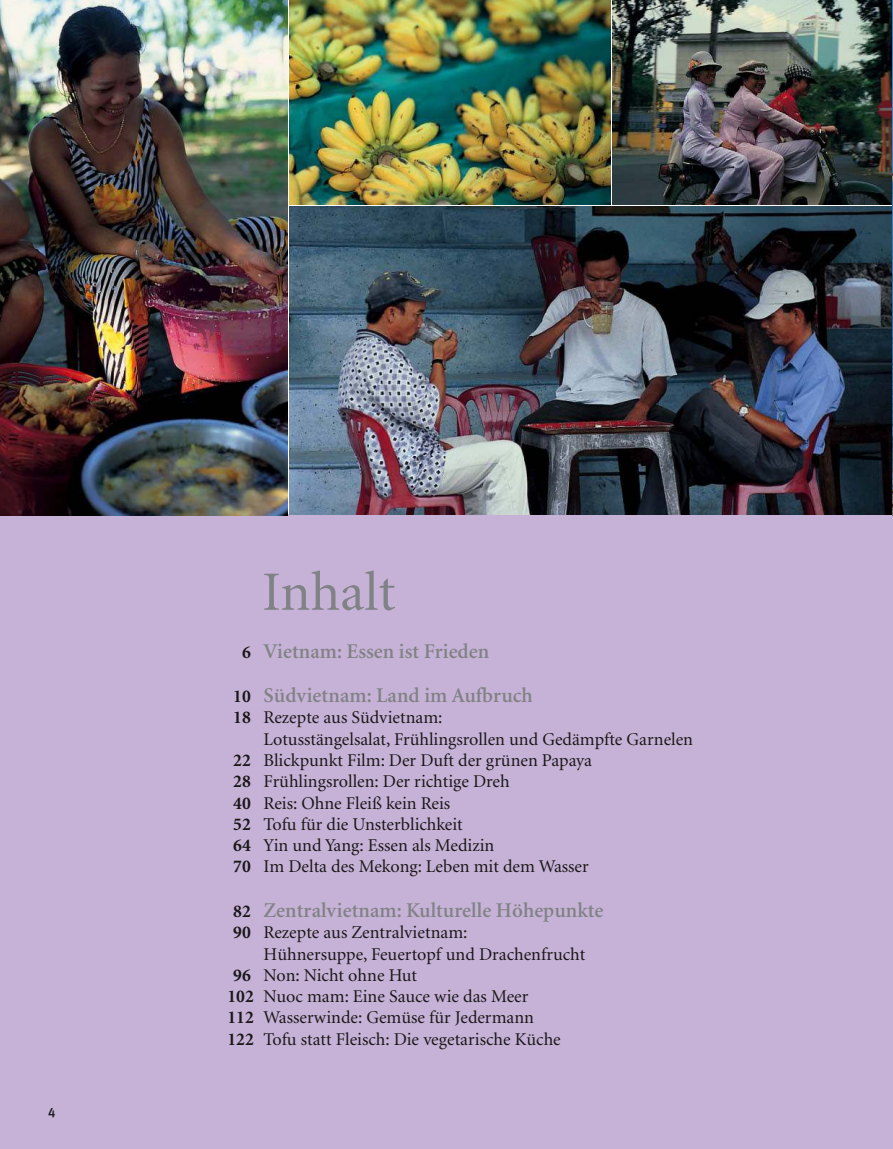
<style>
.page{position:relative;width:893px;height:1149px;background:#fff}
.page>*{position:absolute;margin:0;border:0;box-sizing:border-box;transform-origin:0 0}
.t1{font:55.5px "Minion";color:#808285}
.t2{font:600 21px/44.7px "Minion";color:#808285}
.t3{font:18px "Minion";color:#1a1718}
.t4{font:500 13.5px "Meta GU";color:#1a1718}
.s1{font-weight:700;font-size:18px;color:#1a1718}
.s2{font-weight:700}
</style>
<div class="page">
<div style="left:0;top:514px;width:893px;height:634px;background:#c7b2d7"></div>
<img style="left:289px;top:0;width:321px;height:204px">
<img style="left:612px;top:0;width:280px;height:204px">
<img style="left:289px;top:206px;width:603px;height:308px">
<img style="left:0;top:0;width:287px;height:515px">
<img style="left:892px;top:0;width:1px;height:515px">
<p class="t4" style="left:48px;top:1104px;width:9px">4</p>
<h1 class="t1" style="left:262px;top:566px;width:135px">Inhalt</h1>
<p class="t2" style="left:233px;top:630px;width:301px;text-indent:9px"><span class="s1">6</span> Vietnam: Essen ist Frieden<br><span class="s1">10</span> Südvietnam: Land im Aufbruch</p>
<p class="t3" style="left:233px;top:709px;width:211px"><span class="s2">18</span> Rezepte aus Südvietnam:</p>
<p class="t3" style="left:264px;top:730px;width:431px">Lotusstängelsalat, Frühlingsrollen und Gedämpfte Garnelen</p>
<p class="t3" style="left:233px;top:751px;width:360px"><span class="s2">22</span> Blickpunkt Film: Der Duft der grünen Papaya</p>
<p class="t3" style="left:233px;top:773px;width:278px"><span class="s2">28</span> Frühlingsrollen: Der richtige Dreh</p>
<p class="t3" style="left:233px;top:794px;width:219px"><span class="s2">40</span> Reis: Ohne Fleiß kein Reis</p>
<p class="t3" style="left:233px;top:815px;width:231px"><span class="s2">52</span> Tofu für die Unsterblichkeit</p>
<p class="t3" style="left:233px;top:836px;width:263px"><span class="s2">64</span> Yin und Yang: Essen als Medizin</p>
<p class="t3" style="left:233px;top:858px;width:357px"><span class="s2">70</span> Im Delta des Mekong: Leben mit dem Wasser</p>
<p class="t2" style="left:233px;top:889px;width:372px"><span class="s1">82</span> Zentralvietnam: Kulturelle Höhepunkte</p>
<p class="t3" style="left:233px;top:924px;width:236px"><span class="s2">90</span> Rezepte aus Zentralvietnam:</p>
<p class="t3" style="left:264px;top:945px;width:323px">Hühnersuppe, Feuertopf und Drachenfrucht</p>
<p class="t3" style="left:233px;top:966px;width:185px"><span class="s2">96</span> Non: Nicht ohne Hut</p>
<p class="t3" style="left:227px;top:987px;width:302px"><span class="s2">102</span> Nuoc mam: Eine Sauce wie das Meer</p>
<p class="t3" style="left:227px;top:1009px;width:308px"><span class="s2">112</span> Wasserwinde: Gemüse für Jedermann</p>
<p class="t3" style="left:227px;top:1030px;width:335px"><span class="s2">122</span> Tofu statt Fleisch: Die vegetarische Küche</p>
</div>
